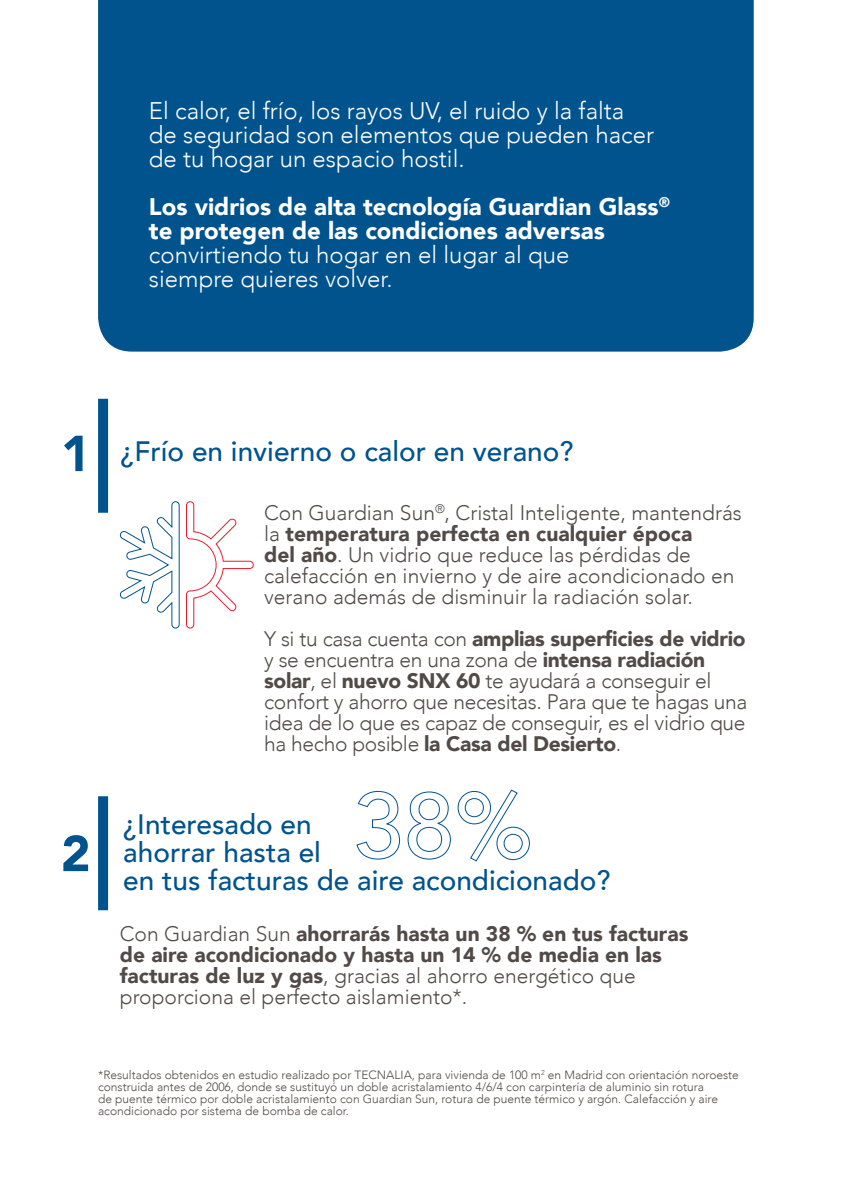
<style>
.page{position:relative;width:842px;height:1191px;background:#fff}
.page>*{position:absolute;margin:0;border:0;box-sizing:border-box;transform-origin:0 0}
.t1{font:900 50px "Avenir";color:#01538e}
.t2{font:500 28px/28px "Avenir";color:#01538e}
.t3{font:300 24px/24px "Avenir";color:#fff}
.t4{font:900 24px/24px "Avenir";color:#fff}
.t5{font:300 21px/21px "Avenir";color:#524a47}
.t6{font:900 21px/21px "Avenir";color:#524a47}
.t7{font:300 12px/12px "Avenir";color:#524a47}
.s1{font-weight:900;font-size:50px}
.s2{font-weight:900}
.s3{font-weight:300}
</style>
<div class="page">
<div style="left:98px;top:0;width:656px;height:351px;background:#01538e"></div>
<svg style="left:119px;top:501px;width:135px;height:128px"></svg>
<svg style="left:356px;top:789px;width:174px;height:73px"></svg>
<div style="left:98px;top:796px;width:10px;height:114px;background:#01538e"></div>
<div style="left:98px;top:399px;width:10px;height:114px;background:#01538e"></div>
<p class="t3" style="left:149px;top:98px;width:507px">El calor, el frío, los rayos UV, el ruido y la falta de seguridad son elementos que pueden hacer de tu hogar un espacio hostil.</p>
<p class="t4" style="left:149px;top:193px;width:522px">Los vidrios de alta tecnología Guardian Glass<sup>® </sup>te protegen de las condiciones adversas</p>
<p class="t3" style="left:149px;top:242px;width:422px">convirtiendo tu hogar en el lugar al que siempre quieres volver.</p>
<h2 class="t2" style="left:61px;top:436px;width:514px"><span class="s1">1</span> ¿Frío en invierno o calor en verano?</h2>
<h1 class="t1" style="left:61px;top:811px;width:31px">2</h1>
<p class="t5" style="left:264px;top:502px;width:479px">Con Guardian Sun<sup>®</sup>, Cristal Inteligente, mantendrás la <span class="s2">temperatura perfecta en cualquier época<br>del año</span>. Un vidrio que reduce las pérdidas de calefacción en invierno y de aire acondicionado en verano además de disminuir la radiación solar.</p>
<p class="t5" style="left:264px;top:628px;width:485px">Y si tu casa cuenta con <span class="s2">amplias superficies de vidrio </span>y se encuentra en una zona de <span class="s2">intensa radiación solar</span>, el <span class="s2">nuevo SNX 60</span> te ayudará a conseguir el confort y ahorro que necesitas. Para que te hagas una idea de lo que es capaz de conseguir, es el vidrio que ha hecho posible <span class="s2">la Casa del Desierto</span>.</p>
<h2 class="t2" style="left:123px;top:808px;width:489px">¿Interesado en<br>ahorrar hasta el<br>en tus facturas de aire acondicionado?</h2>
<p class="t6" style="left:120px;top:922px;width:570px"><span class="s3">Con Guardian Sun</span> ahorrarás hasta un 38 % en tus facturas de aire acondicionado y hasta un 14 % de media en las facturas de luz y gas<span class="s3">, gracias al ahorro energético que proporciona el perfecto aislamiento*.</span></p>
<p class="t7" style="left:98px;top:1069px;width:642px">*Resultados obtenidos en estudio realizado por TECNALIA, para vivienda de 100 m<sup>2</sup> en Madrid con orientación noroeste construida antes de 2006, donde se sustituyó un doble acristalamiento 4/6/4 con carpintería de aluminio sin rotura<br>de puente térmico por doble acristalamiento con Guardian Sun, rotura de puente térmico y argón. Calefacción y aire acondicionado por sistema de bomba de calor.</p>
</div>
